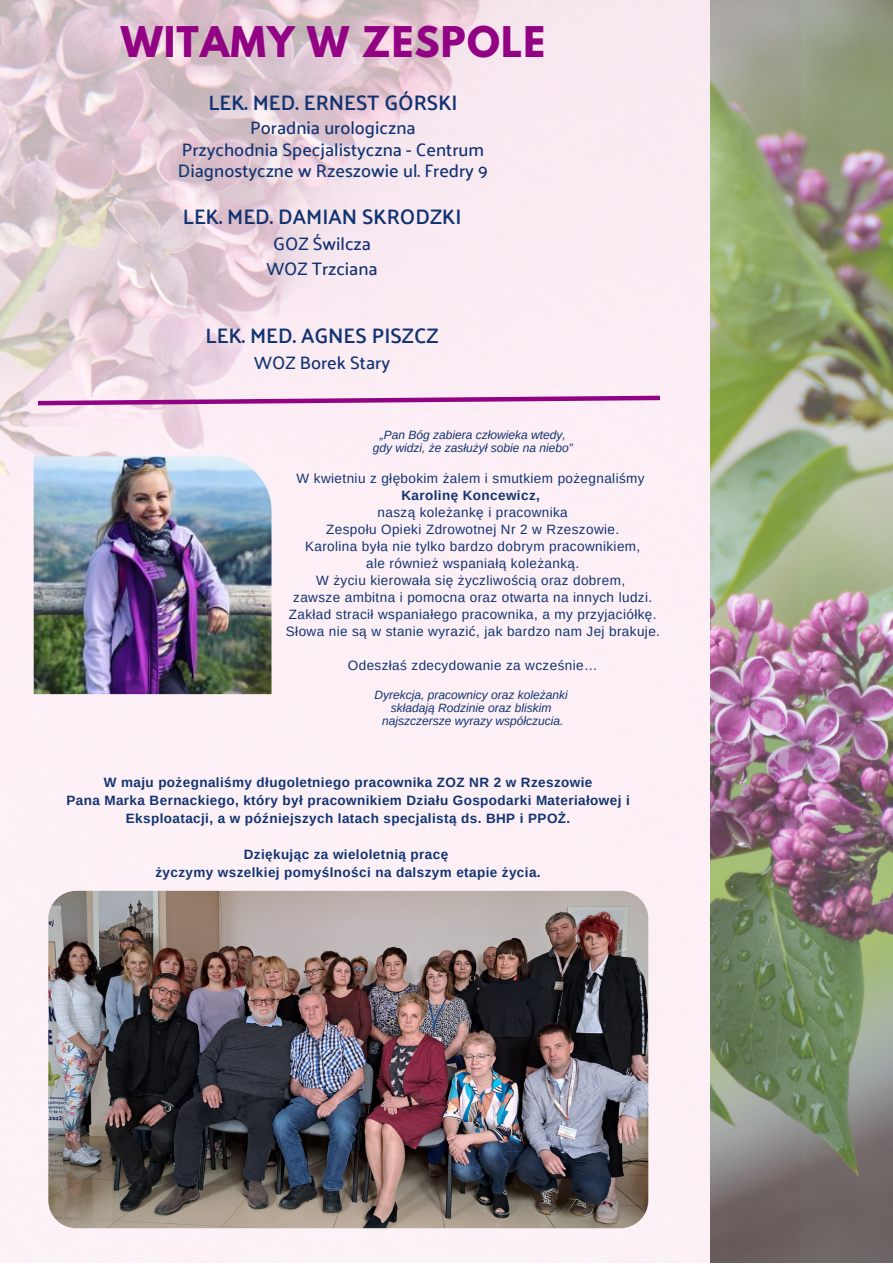
<style>
.page{position:relative;width:893px;height:1264px;background:#fff}
.page>*{position:absolute;margin:0;border:0;box-sizing:border-box;transform-origin:0 0}
.t1{font:700 37.5px "League Spartan";letter-spacing:.03em;color:#920384}
.t2{font:600 21px "Palanquin";color:#123371}
.t3{font:500 18px/21.3px "Palanquin";color:#123371}
.t4{font:13.5px "Arimo";letter-spacing:.03em;color:#123371}
.t5{font:700 13.5px/18px "Arimo";letter-spacing:.03em;color:#123371;text-align:center}
.t6{font:italic 12px "Arimo";color:#123371}
</style>
<div class="page">
<img style="left:0;top:0;width:710px;height:1262px">
<img style="left:48px;top:890px;width:600px;height:338px;border-radius:28px">
<img style="left:34px;top:456px;width:237px;height:238px">
<img style="left:710px;top:0;width:182px;height:1262px">
<svg style="left:33px;top:393px;width:631px;height:14px;background:#d8a0cf"></svg>
<p class="t1" style="left:121px;top:23px;width:425px">WITAMY W ZESPOLE</p>
<p class="t2" style="left:208px;top:90px;width:251px">LEK. MED. ERNEST GÓRSKI</p>
<p class="t3" style="left:250px;top:117px;width:167px">Poradnia urologiczna</p>
<p class="t3" style="left:178px;top:139px;width:312px">Przychodnia Specjalistyczna - Centrum<br>Diagnostyczne w Rzeszowie ul. Fredry 9</p>
<p class="t2" style="left:183px;top:204px;width:280px">LEK. MED. DAMIAN SKRODZKI</p>
<p class="t3" style="left:273px;top:233px;width:99px">GOZ Świlcza</p>
<p class="t3" style="left:266px;top:258px;width:113px">WOZ Trzciana</p>
<p class="t2" style="left:206px;top:324px;width:234px">LEK. MED. AGNES PISZCZ</p>
<p class="t3" style="left:254px;top:352px;width:137px">WOZ Borek Stary</p>
<p class="t6" style="left:380px;top:428px;width:187px">„Pan Bóg zabiera człowieka wtedy,</p>
<p class="t6" style="left:373px;top:441px;width:201px">gdy widzi, że zasłużył sobie na niebo”</p>
<p class="t4" style="left:296px;top:470px;width:349px">W kwietniu z głębokim żalem i smutkiem pożegnaliśmy</p>
<p class="t5" style="left:401px;top:486px;width:140px">Karolinę Koncewicz,</p>
<p class="t4" style="left:377px;top:504px;width:192px">naszą koleżankę i pracownika</p>
<p class="t4" style="left:326px;top:521px;width:294px">Zespołu Opieki Zdrowotnej Nr 2 w Rzeszowie.</p>
<p class="t4" style="left:305px;top:538px;width:337px">Karolina była nie tylko bardzo dobrym pracownikiem,</p>
<p class="t4" style="left:366px;top:555px;width:214px">ale również wspaniałą koleżanką.</p>
<p class="t4" style="left:316px;top:572px;width:310px">W życiu kierowała się życzliwością oraz dobrem,</p>
<p class="t4" style="left:293px;top:589px;width:360px">zawsze ambitna i pomocna oraz otwarta na innych ludzi.</p>
<p class="t4" style="left:289px;top:606px;width:369px">Zakład stracił wspaniałego pracownika, a my przyjaciółkę.</p>
<p class="t4" style="left:286px;top:623px;width:375px">Słowa nie są w stanie wyrazić, jak bardzo nam Jej brakuje.</p>
<p class="t4" style="left:348px;top:657px;width:251px">Odeszłaś zdecydowanie za wcześnie…</p>
<p class="t6" style="left:374px;top:687px;width:195px">Dyrekcja, pracownicy oraz koleżanki</p>
<p class="t6" style="left:391px;top:700px;width:162px">składają Rodzinie oraz bliskim</p>
<p class="t6" style="left:382px;top:713px;width:183px">najszczersze wyrazy współczucia.</p>
<p class="t5" style="left:104px;top:773px;width:490px">W maju pożegnaliśmy długoletniego pracownika ZOZ NR 2 w Rzeszowie</p>
<p class="t5" style="left:66px;top:791px;width:565px">Pana Marka Bernackiego, który był pracownikiem Działu Gospodarki Materiałowej i<br>Eksploatacji, a w późniejszych latach specjalistą ds. BHP i PPOŻ.</p>
<p class="t5" style="left:244px;top:845px;width:206px">Dziękując za wieloletnią pracę</p>
<p class="t5" style="left:155px;top:863px;width:387px">życzymy wszelkiej pomyślności na dalszym etapie życia.</p>
</div>
